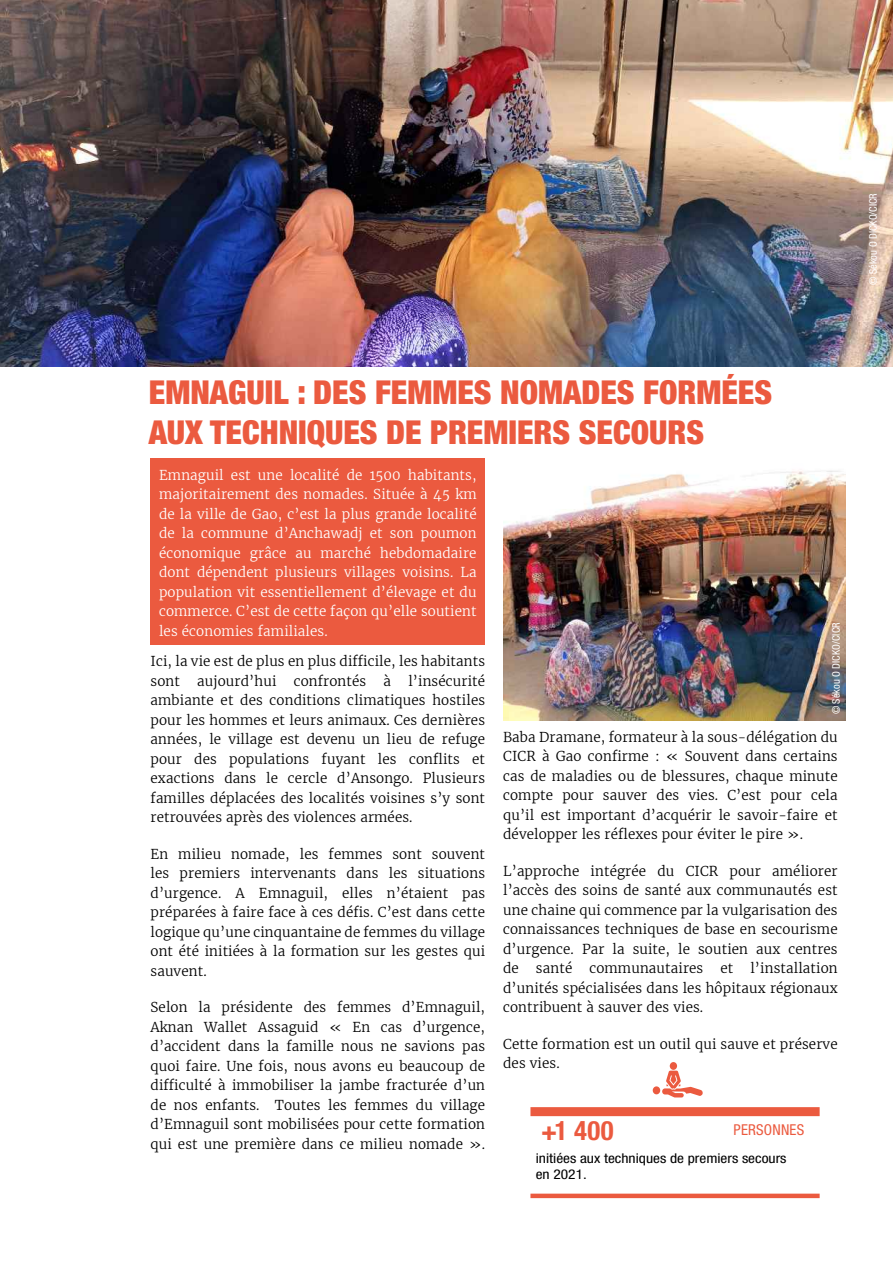
<style>
.page{position:relative;width:893px;height:1263px;background:#fff}
.page>*{position:absolute;margin:0;border:0;box-sizing:border-box;transform-origin:0 0}
.t1{font:900 condensed 33px/39.6px "Helvetica Neue LT";color:#eb5a3f}
.t2{font:700 condensed 26.7px "Helvetica Neue LT Std";color:#eb5a3f}
.t3{font:condensed 15px "Helvetica Neue LT Std";letter-spacing:.015em;color:#eb5a3f}
.t4{font:300 13.5px/19.5px "Merriweather";letter-spacing:.01em;color:#000;text-align:justify}
.t5{font:300 13.5px/19.5px "Merriweather";letter-spacing:.01em;color:#fff;text-align:justify}
.t6{font:condensed 13.5px/16.2px "Helvetica Neue LT Std";color:#000;scale:1.14 1}
.t7{font:condensed 10.5px "Helvetica Neue LT Std";color:#fff}
</style>
<div class="page">
<img style="left:0;top:0;width:893px;height:367px">
<div style="left:151px;top:458px;width:334px;height:186px;background:#eb5a3f"></div>
<img style="left:503px;top:470px;width:342px;height:250px">
<div style="left:530px;top:1107px;width:290px;height:9px;background:#eb5a3f"></div>
<div style="left:530px;top:1193px;width:290px;height:5px;background:#eb5a3f"></div>
<div style="left:670px;top:1062px;width:7px;height:8px;background:#eb5a3f;border-radius:50%"></div>
<svg style="left:662px;top:1071px;width:41px;height:26px"></svg>
<div style="left:653px;top:1086px;width:7px;height:8px;background:#eb5a3f;border-radius:50%"></div>
<p class="t7" style="left:867px;top:285px;width:93px;rotate:-90deg">© Sékou O DICKO/CICR</p>
<h1 class="t1" style="left:149px;top:372px;width:625px">EMNAGUIL : DES FEMMES NOMADES FORMÉES<br>AUX TECHNIQUES DE PREMIERS SECOURS</h1>
<p class="t5" style="left:159px;top:465px;width:319px">Emnaguil est une localité de 1500 habitants, majoritairement des nomades. Située à 45 km de la ville de Gao, c’est la plus grande localité de la commune d’Anchawadj et son poumon économique grâce au marché hebdomadaire dont dépendent plusieurs villages voisins. La population vit essentiellement d’élevage et du commerce. C’est de cette façon qu’elle soutient les économies familiales.</p>
<p class="t4" style="left:151px;top:651px;width:336px">Ici, la vie est de plus en plus difficile, les habitants sont</p>
<p class="t4" style="left:151px;top:671px;width:336px;text-indent:258px">l’insécurité ambiante et des conditions climatiques hostiles pour les hommes et leurs animaux. Ces dernières années, le village est devenu un lieu de refuge pour des populations fuyant les conflits et exactions dans le cercle d’Ansongo. Plusieurs familles déplacées des localités voisines s’y sont retrouvées après des violences armées.</p>
<p class="t4" style="left:151px;top:844px;width:336px">En milieu nomade, les femmes sont souvent les premiers intervenants dans les situations d’urgence. A Emnaguil, elles n’étaient pas préparées à faire face à ces défis. C’est dans cette logique qu’une cinquantaine de femmes du village ont été initiées à la formation sur les gestes qui sauvent.</p>
<p class="t4" style="left:151px;top:997px;width:336px">Selon la présidente des femmes d’Emnaguil, Aknan Wallet Assaguid « En cas d’urgence, d’accident dans la famille nous ne savions pas quoi faire. Une fois, nous avons eu beaucoup de difficulté à immobiliser la jambe fracturée d’un de nos enfants. Toutes les femmes du village d’Emnaguil sont mobilisées pour cette formation qui est une première dans ce milieu nomade ».</p>
<p class="t4" style="left:197px;top:671px;width:81px">aujourd’hui</p>
<p class="t4" style="left:294px;top:671px;width:74px">confrontés</p>
<p class="t4" style="left:384px;top:671px;width:9px">à</p>
<p class="t7" style="left:830px;top:714px;width:93px;rotate:-90deg">© Sékou O DICKO/CICR</p>
<p class="t4" style="left:503px;top:727px;width:336px">Baba Dramane, formateur à la sous-délégation du CICR à Gao confirme : « Souvent dans certains cas de maladies ou de blessures, chaque minute compte pour sauver des vies. C’est pour cela qu’il est important d’acquérir le savoir-faire et développer les réflexes pour éviter le pire ».</p>
<p class="t4" style="left:503px;top:861px;width:336px">L’approche intégrée du CICR pour améliorer l’accès des soins de santé aux communautés est une chaine qui commence par la vulgarisation des connaissances techniques de base en secourisme d’urgence. Par la suite, le soutien aux centres de</p>
<p class="t4" style="left:536px;top:958px;width:38px">santé</p>
<p class="t4" style="left:589px;top:958px;width:115px">communautaires</p>
<p class="t4" style="left:720px;top:958px;width:14px">et</p>
<p class="t4" style="left:503px;top:958px;width:336px;text-indent:247px">l’installation d’unités spécialisées dans les hôpitaux régionaux contribuent à sauver des vies.</p>
<p class="t4" style="left:503px;top:1034px;width:336px">Cette formation est un outil qui sauve et préserve des vies.</p>
<h2 class="t2" style="left:541px;top:1114px;width:74px">+1 400</h2>
<p class="t3" style="left:733px;top:1121px;width:72px">PERSONNES</p>
<p class="t6" style="left:536px;top:1150px;width:221px">initiées aux techniques de premiers secours en 2021.</p>
</div>
